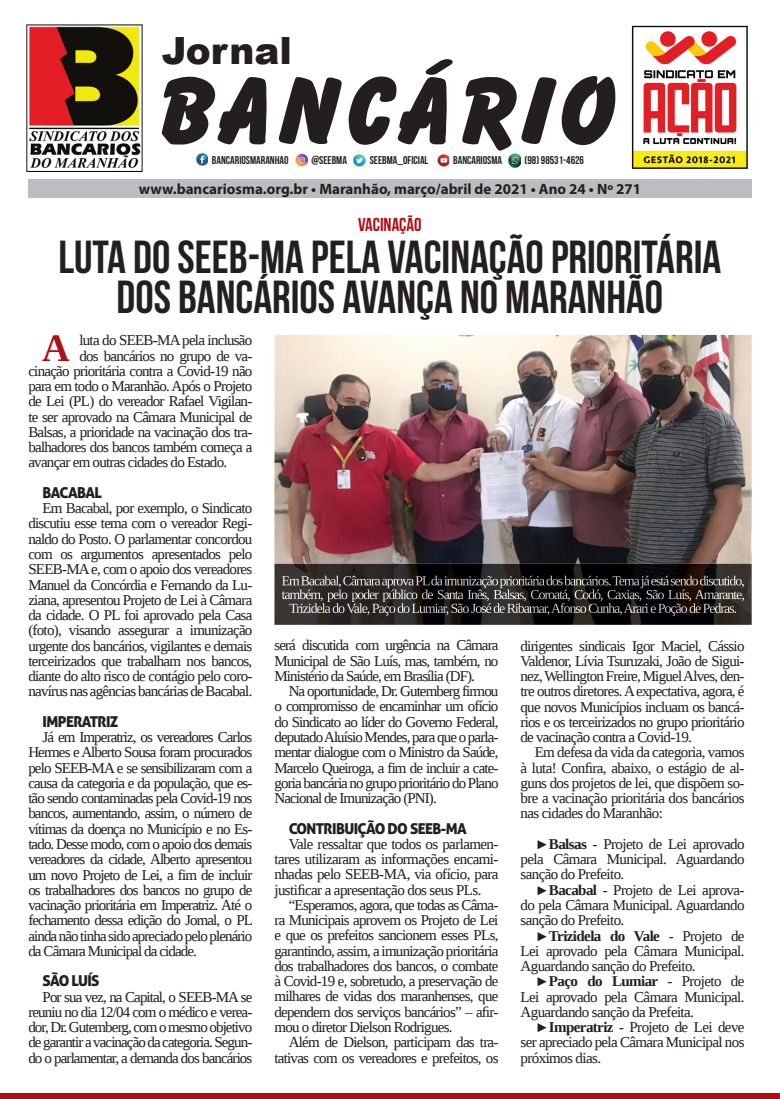
<style>
.page{position:relative;width:780px;height:1099px;background:#fff}
.page>*{position:absolute;margin:0;border:0;box-sizing:border-box;transform-origin:0 0}
.t1{font:46.25px/40px "Bebas Neue";color:#231f20;text-align:center}
.t2{font:700 38.25px "Liberation Serif";color:#b00d15}
.t3{font:900 37.5px "Arial";color:#231f20}
.t4{font:18.75px "Bebas Neue";color:#b00d15}
.t5{font:15px/15.2px "Liberation Serif";letter-spacing:-.05em;color:#231f20;text-align:justify}
.t6{font:700 15px "Myriad Pro";color:#231f20}
.t7{font:15px "Aller Display";letter-spacing:-.04em;color:#231f20}
.t8{font:11.25px "Bebas Neue";color:#231f20}
.s1{font-weight:700}
</style>
<div class="page">
<img style="left:274px;top:335px;width:477px;height:228px">
<div style="left:28px;top:179px;width:723px;height:19px;background:#bcbdc0"></div>
<div style="left:0;top:1093px;width:780px;height:5px;background:#b00d15"></div>
<svg style="left:162px;top:59px;width:453px;height:92px"></svg>
<img style="left:631px;top:25px;width:117px;height:144px">
<img style="left:27px;top:25px;width:115px;height:146px">
<img style="left:196px;top:152px;width:12px;height:14px">
<img style="left:295px;top:152px;width:13px;height:15px">
<img style="left:353px;top:154px;width:13px;height:13px">
<img style="left:437px;top:154px;width:12px;height:13px">
<svg style="left:508px;top:154px;width:13px;height:13px"></svg>
<img style="left:274px;top:563px;width:477px;height:61px">
<img style="left:282px;top:575px;width:462px;height:14px">
<img style="left:282px;top:589px;width:462px;height:13px">
<img style="left:289px;top:603px;width:447px;height:12px">
<h3 class="t3" style="left:162px;top:29px;width:132px">Jornal</h3>
<p class="t8" style="left:212px;top:154px;width:78px">BANCARIOSMARANHAO</p>
<p class="t8" style="left:311px;top:154px;width:37px">@SEEBMA</p>
<p class="t8" style="left:370px;top:154px;width:60px">SEEBMA_OFICIAL</p>
<p class="t8" style="left:453px;top:154px;width:50px">BANCARIOSMA</p>
<p class="t8" style="left:524px;top:154px;width:61px">(98) 98531-4626</p>
<p class="t6" style="left:139px;top:179px;width:504px">www.bancariosma.org.br • Maranhão, março/abril de 2021 • Ano 24 • Nº 271</p>
<p class="t4" style="left:358px;top:214px;width:65px">VACINAÇÃO</p>
<h1 class="t1" style="left:58px;top:237px;width:664px">LUTA DO SEEB-MA PELA VACINAÇÃO PRIORITÁRIA<br>DOS BANCÁRIOS AVANÇA NO MARANHÃO</h1>
<h2 class="t2" style="left:42px;top:322px;width:29px">A</h2>
<p class="t5" style="left:79px;top:332px;width:174px">luta do SEEB-MA pela inclusão</p>
<p class="t5" style="left:79px;top:348px;width:174px">dos bancários no grupo de va-</p>
<p class="t5" style="left:28px;top:363px;width:225px">cinação prioritária contra a Covid-19 não</p>
<p class="t5" style="left:28px;top:378px;width:225px">para em todo o Maranhão. Após o Projeto</p>
<p class="t5" style="left:28px;top:393px;width:225px">de Lei (PL) do vereador Rafael Vigilan-</p>
<p class="t5" style="left:28px;top:409px;width:225px">te ser aprovado na Câmara Municipal de</p>
<p class="t5" style="left:28px;top:424px;width:225px">Balsas, a prioridade na vacinação dos tra-</p>
<p class="t5" style="left:28px;top:439px;width:225px">balhadores dos bancos também começa a</p>
<p class="t5" style="left:28px;top:454px;width:200px">avançar em outras cidades do Estado.</p>
<p class="t7" style="left:43px;top:483px;width:61px">BACABAL</p>
<p class="t5" style="left:28px;top:500px;width:225px;text-indent:14px">Em Bacabal, por exemplo, o Sindicato discutiu esse tema com o vereador Regi&shy;naldo do Posto. O parlamentar concordou com os argumentos apresentados pelo SEEB-MA e, com o apoio dos vereadores Manuel da Concórdia e Fernando da Lu&shy;ziana, apresentou Projeto de Lei à Câmara da cidade. O PL foi aprovado pela Casa (foto), visando assegurar a imunização urgente dos bancários, vigilantes e demais terceirizados que trabalham nos bancos, diante do alto risco de contágio pelo coro&shy;navírus nas agências bancárias de Bacabal.</p>
<p class="t7" style="left:43px;top:712px;width:77px">IMPERATRIZ</p>
<p class="t5" style="left:28px;top:729px;width:226px;text-indent:14px">Já em Imperatriz, os vereadores Carlos Hermes e Alberto Sousa foram procurados pelo SEEB-MA e se sensibilizaram com a causa da categoria e da população, que es&shy;tão sendo contaminadas pela Covid-19 nos bancos, aumentando, assim, o número de vítimas da doença no Município e no Es&shy;tado. Desse modo, com o apoio dos demais vereadores da cidade, Alberto apresentou um novo Projeto de Lei, a fim de incluir os trabalhadores dos bancos no grupo de vacinação prioritária em Imperatriz. Até o fechamento dessa edição do Jornal, o PL ainda não tinha sido apreciado pelo plenário da Câmara Municipal da cidade.</p>
<p class="t7" style="left:43px;top:971px;width:59px">SÃO LUÍS</p>
<p class="t5" style="left:28px;top:988px;width:225px;text-indent:14px">Por sua vez, na Capital, o SEEB-MA se reuniu no dia 12/04 com o médico e verea&shy;dor, Dr. Gutemberg, com o mesmo objetivo de garantir a vacinação da categoria. Segun&shy;do o parlamentar, a demanda dos bancários</p>
<p class="t5" style="left:274px;top:637px;width:225px">será discutida com urgência na Câmara Municipal de São Luís, mas, também, no Ministério da Saúde, em Brasília (DF).</p>
<p class="t5" style="left:274px;top:683px;width:225px;text-indent:14px">Na oportunidade, Dr. Gutemberg firmou o compromisso de encaminhar um ofício do Sindicato ao líder do Governo Federal, deputado Aluísio Mendes, para que o parla&shy;mentar dialogue com o Ministro da Saúde, Marcelo Queiroga, a fim de incluir a cate&shy;goria bancária no grupo prioritário do Plano Nacional de Imunização (PNI).</p>
<p class="t7" style="left:288px;top:818px;width:180px">CONTRIBUIÇÃO DO SEEB-MA</p>
<p class="t5" style="left:274px;top:836px;width:225px;text-indent:14px">Vale ressaltar que todos os parlamen&shy;tares utilizaram as informações encami&shy;nhadas pelo SEEB-MA, via ofício, para justificar a apresentação dos seus PLs.</p>
<p class="t5" style="left:274px;top:897px;width:225px;text-indent:14px">“Esperamos, agora, que todas as Câma&shy;ra Municipais aprovem os Projeto de Lei e que os prefeitos sancionem esses PLs, garantindo, assim, a imunização prioritária dos trabalhadores dos bancos, o combate à Covid-19 e, sobretudo, a preservação de milhares de vidas dos maranhenses, que dependem dos serviços bancários” – afir&shy;mou o diretor Dielson Rodrigues.</p>
<p class="t5" style="left:274px;top:1034px;width:225px;text-align:right">Além de Dielson, participam das tra&shy;tativas com os vereadores e prefeitos, os</p>
<p class="t5" style="left:520px;top:637px;width:225px">dirigentes sindicais Igor Maciel, Cássio Valdenor, Lívia Tsuruzaki, João de Sigui&shy;nez, Wellington Freire, Miguel Alves, den&shy;tre outros diretores. A expectativa, agora, é que novos Municípios incluam os bancá&shy;rios e os terceirizados no grupo prioritário de vacinação contra a Covid-19.</p>
<p class="t5" style="left:520px;top:744px;width:225px;text-indent:14px">Em defesa da vida da categoria, vamos à luta! Confira, abaixo, o estágio de al&shy;guns dos projetos de lei, que dispõem so&shy;bre a vacinação prioritária dos bancários nas cidades do Maranhão:</p>
<p class="t5" style="left:520px;top:836px;width:225px;text-indent:14px"><span class="s1">►Balsas</span> - Projeto de Lei aprovado pela Câmara Municipal. Aguardando sanção do Prefeito.</p>
<p class="t5" style="left:520px;top:882px;width:225px;text-indent:14px"><span class="s1">►Bacabal</span> - Projeto de Lei aprova&shy;do pela Câmara Municipal. Aguardando sanção do Prefeito.</p>
<p class="t5" style="left:520px;top:927px;width:225px;text-indent:14px"><span class="s1">►Trizidela do Vale</span> - Projeto de Lei aprovado pela Câmara Municipal.<br>Aguardando sanção do Prefeito.</p>
<p class="t5" style="left:520px;top:973px;width:225px;text-indent:14px"><span class="s1">►Paço do Lumiar</span> - Projeto de Lei aprovado pela Câmara Municipal.<br>Aguardando sanção da Prefeita.</p>
<p class="t5" style="left:520px;top:1019px;width:225px;text-indent:14px"><span class="s1">►Imperatriz</span> - Projeto de Lei deve ser apreciado pela Câmara Municipal nos próximos dias.</p>
</div>
